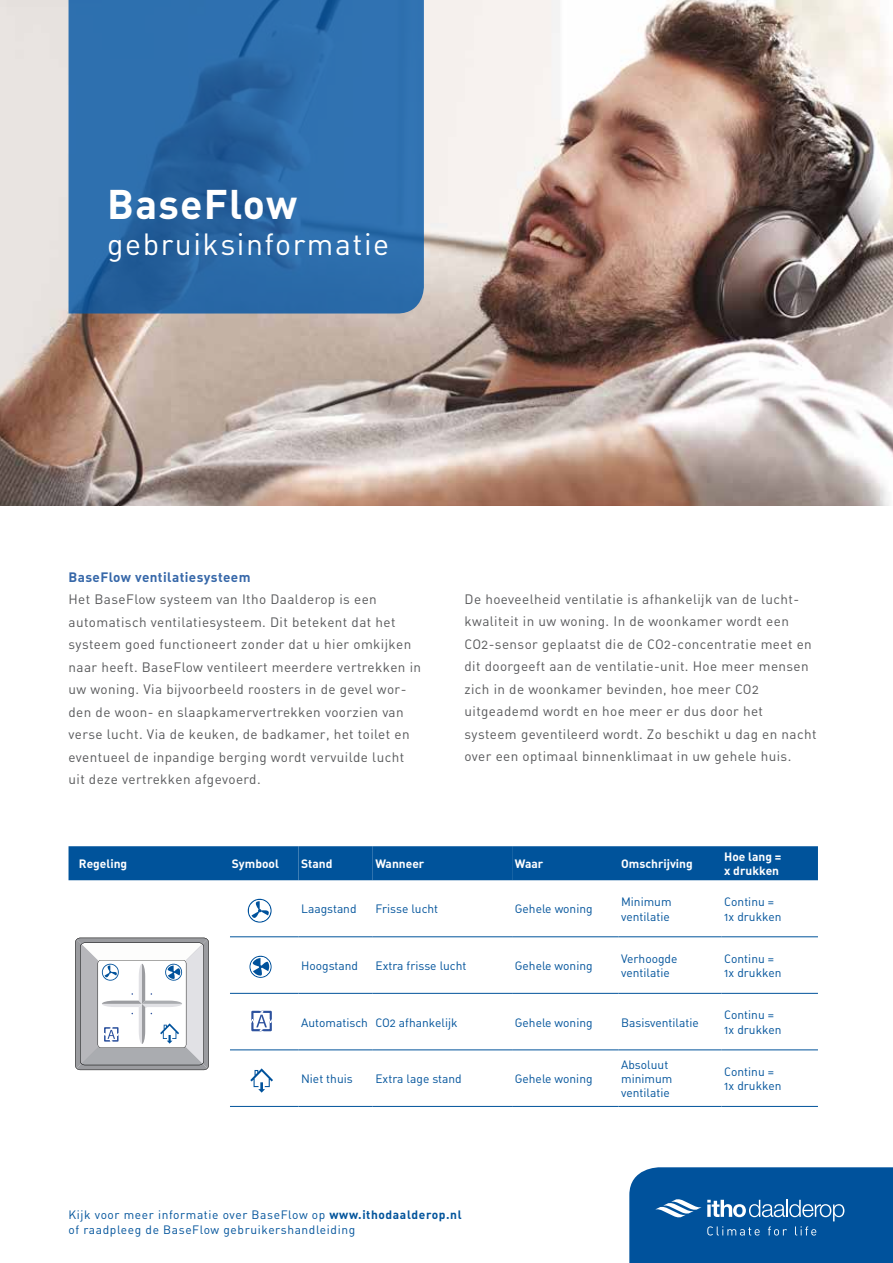
<style>
.page{position:relative;width:893px;height:1263px;background:#fff}
.page>*{position:absolute;margin:0;border:0;box-sizing:border-box;transform-origin:0 0}
.t1{font:40.95px "DIN Bold Alternate";letter-spacing:.03em;color:#fff}
.t2{font:30.3px "DIN Regular Alternate";letter-spacing:.05em;color:#fff}
.t3{font:13.5px/22.5px "DIN Regular Alternate";letter-spacing:.03em;color:#58595b}
.t4{font:13.5px "DIN Bold Alternate";letter-spacing:.03em;color:#3768a9}
.t5{font:12px/14.4px "DIN Regular Alternate";color:#00539b}
.t6{font:12px/15px "DIN Regular Alternate";letter-spacing:.05em;color:#00539b}
.t7{font:12px/14.4px "DIN Bold Alternate";color:#fff}
.s1{font-family:"DIN Bold Alternate"}
</style>
<div class="page">
<img style="left:0;top:0;width:893px;height:505px">
<svg style="left:69px;top:0;width:355px;height:313px;background:#2b6ba9"></svg>
<svg style="left:629px;top:1167px;width:264px;height:96px;background:#115da2"></svg>
<div style="left:69px;top:846px;width:749px;height:34px;background:#00539b"></div>
<hr style="left:230px;top:936px;width:68px;height:1px;background:#00539b">
<hr style="left:298px;top:936px;width:75px;height:1px;background:#00539b">
<hr style="left:373px;top:936px;width:139px;height:1px;background:#00539b">
<hr style="left:512px;top:936px;width:106px;height:1px;background:#00539b">
<hr style="left:618px;top:936px;width:103px;height:1px;background:#00539b">
<hr style="left:721px;top:936px;width:97px;height:1px;background:#00539b">
<hr style="left:230px;top:993px;width:68px;height:1px;background:#00539b">
<hr style="left:298px;top:993px;width:75px;height:1px;background:#00539b">
<hr style="left:373px;top:993px;width:139px;height:1px;background:#00539b">
<hr style="left:512px;top:993px;width:106px;height:1px;background:#00539b">
<hr style="left:618px;top:993px;width:103px;height:1px;background:#00539b">
<hr style="left:721px;top:993px;width:97px;height:1px;background:#00539b">
<hr style="left:230px;top:1049px;width:68px;height:1px;background:#00539b">
<hr style="left:298px;top:1049px;width:75px;height:1px;background:#00539b">
<hr style="left:373px;top:1049px;width:139px;height:1px;background:#00539b">
<hr style="left:512px;top:1049px;width:106px;height:1px;background:#00539b">
<hr style="left:618px;top:1049px;width:103px;height:1px;background:#00539b">
<hr style="left:721px;top:1049px;width:97px;height:1px;background:#00539b">
<hr style="left:230px;top:1106px;width:68px;height:1px;background:#00539b">
<hr style="left:298px;top:1106px;width:75px;height:1px;background:#00539b">
<hr style="left:373px;top:1106px;width:139px;height:1px;background:#00539b">
<hr style="left:512px;top:1106px;width:106px;height:1px;background:#00539b">
<hr style="left:618px;top:1106px;width:103px;height:1px;background:#00539b">
<hr style="left:721px;top:1106px;width:97px;height:1px;background:#00539b">
<svg style="left:75px;top:938px;width:134px;height:132px"></svg>
<svg style="left:248px;top:899px;width:24px;height:24px"></svg>
<svg style="left:249px;top:956px;width:23px;height:22px"></svg>
<svg style="left:251px;top:1010px;width:21px;height:22px"></svg>
<svg style="left:250px;top:1068px;width:23px;height:25px"></svg>
<h1 class="t1" style="left:107px;top:177px;width:191px">BaseFlow</h1>
<h2 class="t2" style="left:107px;top:225px;width:284px">gebruiksinformatie</h2>
<p class="t4" style="left:69px;top:568px;width:184px">BaseFlow ventilatiesysteem</p>
<p class="t3" style="left:69px;top:588px;width:354px">Het BaseFlow systeem van Itho Daalderop is een automatisch ventilatiesysteem. Dit betekent dat het systeem goed functioneert zonder dat u hier omkijken naar heeft. BaseFlow ventileert meerdere vertrekken in uw woning. Via bijvoorbeeld roosters in de gevel wor&shy;den de woon- en slaapkamervertrekken voorzien van verse lucht. Via de keuken, de badkamer, het toilet en eventueel de inpandige berging wordt vervuilde lucht uit deze vertrekken afgevoerd.</p>
<p class="t3" style="left:464px;top:587px;width:354px">De hoeveelheid ventilatie is afhankelijk van de lucht&shy;kwaliteit in uw woning. In de woonkamer wordt een CO2-sensor geplaatst die de CO2-concentratie meet en dit doorgeeft aan de ventilatie-unit. Hoe meer mensen zich in de woonkamer bevinden, hoe meer CO2 uitgeademd wordt en hoe meer er dus door het systeem geventileerd wordt. Zo beschikt u dag en nacht over een optimaal binnenklimaat in uw gehele huis.</p>
<p class="t7" style="left:79px;top:856px;width:50px">Regeling</p>
<p class="t7" style="left:232px;top:856px;width:49px">Symbool</p>
<p class="t7" style="left:301px;top:856px;width:33px">Stand</p>
<p class="t7" style="left:375px;top:856px;width:50px">Wanneer</p>
<p class="t7" style="left:515px;top:856px;width:30px">Waar</p>
<p class="t7" style="left:621px;top:856px;width:73px">Omschrijving</p>
<p class="t7" style="left:724px;top:849px;width:59px">Hoe lang = x drukken</p>
<p class="t5" style="left:301px;top:902px;width:57px">Laagstand</p>
<p class="t5" style="left:375px;top:902px;width:64px">Frisse lucht</p>
<p class="t5" style="left:515px;top:902px;width:79px">Gehele woning</p>
<p class="t5" style="left:621px;top:894px;width:52px">Minimum ventilatie</p>
<p class="t5" style="left:724px;top:894px;width:59px">Continu =<br>1x drukken</p>
<p class="t5" style="left:301px;top:958px;width:58px">Hoogstand</p>
<p class="t5" style="left:375px;top:958px;width:93px">Extra frisse lucht</p>
<p class="t5" style="left:515px;top:958px;width:79px">Gehele woning</p>
<p class="t5" style="left:621px;top:951px;width:58px">Verhoogde ventilatie</p>
<p class="t5" style="left:724px;top:951px;width:59px">Continu =<br>1x drukken</p>
<p class="t5" style="left:301px;top:1015px;width:158px">Automatisch CO2 afhankelijk</p>
<p class="t5" style="left:515px;top:1015px;width:79px">Gehele woning</p>
<p class="t5" style="left:621px;top:1015px;width:79px">Basisventilatie</p>
<p class="t5" style="left:724px;top:1007px;width:59px">Continu =<br>1x drukken</p>
<p class="t5" style="left:301px;top:1071px;width:53px">Niet thuis</p>
<p class="t5" style="left:375px;top:1071px;width:88px">Extra lage stand</p>
<p class="t5" style="left:515px;top:1071px;width:79px">Gehele woning</p>
<p class="t5" style="left:621px;top:1057px;width:53px">Absoluut minimum ventilatie</p>
<p class="t5" style="left:724px;top:1064px;width:59px">Continu =<br>1x drukken</p>
<p class="t6" style="left:69px;top:1207px;width:395px">Kijk voor meer informatie over BaseFlow op <span class="s1">www.ithodaalderop.nl </span>of raadpleeg de BaseFlow gebruikershandleiding</p>
</div>
